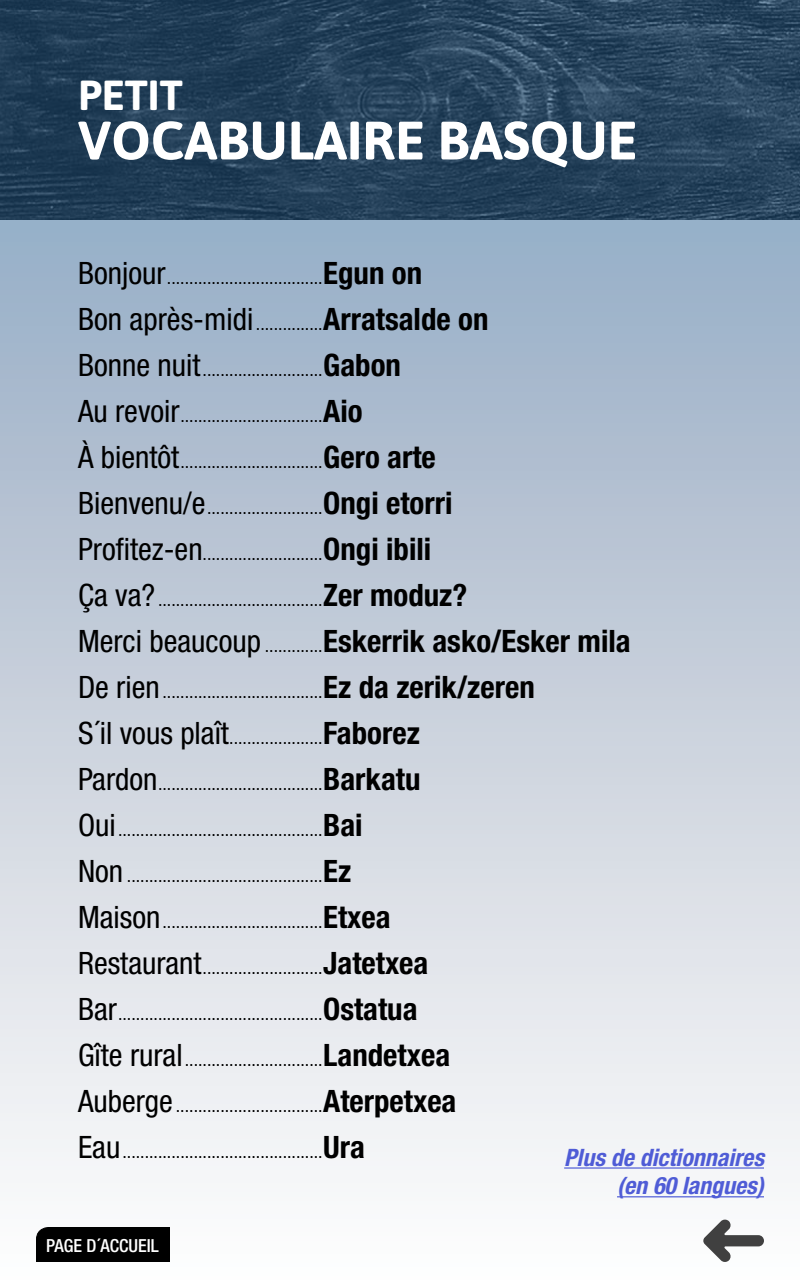
<style>
.page{position:relative;width:800px;height:1280px;background:#fff}
.page>*{position:absolute;margin:0;border:0;box-sizing:border-box;transform-origin:0 0}
.t1{font:700 54px "Asap";color:#fff}
.t2{font:700 42px "Asap";color:#fff}
.t3{font:700 condensed 30.9px "Helvetica Neue";color:#000}
.t4{font:italic 700 condensed 24px/28.8px "Helvetica Neue";color:#4f5cd6;text-align:right}
.t5{font:condensed 18.5px "Helvetica Neue";color:#000}
.t6{font:500 condensed 18px "Helvetica Neue";color:#fff}
.s1{font-size:30.9px}
.s2{font-weight:700;font-size:30.9px}
.s3{font-weight:400}
.s4{font-weight:400;font-size:18.5px}
</style>
<div class="page">
<div style="left:0;top:153px;width:800px;height:1127px;background:linear-gradient(to bottom,#92a8c1,#fffefc)"></div>
<svg style="left:1px;top:0;width:799px;height:220px;background:#24415a"></svg>
<div style="left:36px;top:1226px;width:134px;height:36px;background:#000"></div>
<svg style="left:703px;top:1219px;width:61px;height:44px"></svg>
<hr style="left:564px;top:1167px;width:200px;height:2px;background:#4f5cd6">
<hr style="left:617px;top:1196px;width:147px;height:1px;background:#4f5cd6">
<h2 class="t2" style="left:78px;top:67px;width:106px">PETIT</h2>
<h1 class="t1" style="left:78px;top:104px;width:561px">VOCABULAIRE BASQUE</h1>
<p class="t5" style="left:78px;top:267px;width:346px"><span class="s1">Bonjour</span>...................................<span class="s2">Egun on</span></p>
<p class="t5" style="left:78px;top:313px;width:412px"><span class="s1">Bon après-midi</span> ...............<span class="s2">Arratsalde on</span></p>
<p class="t5" style="left:78px;top:359px;width:325px"><span class="s1">Bonne nuit</span>...........................<span class="s2">Gabon</span></p>
<p class="t5" style="left:78px;top:405px;width:286px"><span class="s1">Au revoir</span>................................<span class="s2">Aio</span></p>
<p class="t5" style="left:78px;top:451px;width:359px"><span class="s1">À bientôt</span>................................<span class="s2">Gero arte</span></p>
<p class="t5" style="left:78px;top:497px;width:376px"><span class="s1">Bienvenu/e</span>..........................<span class="s2">Ongi etorri</span></p>
<p class="t5" style="left:78px;top:543px;width:355px"><span class="s1">Profitez-en</span>...........................<span class="s2">Ongi ibili</span></p>
<p class="t5" style="left:78px;top:589px;width:391px"><span class="s1">Ça va?</span> .....................................<span class="s2">Zer moduz?</span></p>
<h3 class="t3" style="left:78px;top:623px;width:554px"><span class="s3">Merci beaucoup</span> <span class="s4">.............</span>Eskerrik asko/Esker mila</h3>
<p class="t5" style="left:78px;top:681px;width:458px"><span class="s1">De rien</span>....................................<span class="s2">Ez da zerik/zeren</span></p>
<p class="t5" style="left:78px;top:727px;width:343px"><span class="s1">S´il vous plaît</span>.....................<span class="s2">Faborez</span></p>
<p class="t5" style="left:78px;top:773px;width:344px"><span class="s1">Pardon</span>.....................................<span class="s2">Barkatu</span></p>
<p class="t5" style="left:78px;top:819px;width:286px"><span class="s1">Oui</span> ..............................................<span class="s2">Bai</span></p>
<p class="t5" style="left:78px;top:865px;width:275px"><span class="s1">Non</span> ............................................<span class="s2">Ez</span></p>
<p class="t5" style="left:78px;top:911px;width:314px"><span class="s1">Maison</span>....................................<span class="s2">Etxea</span></p>
<p class="t5" style="left:78px;top:957px;width:352px"><span class="s1">Restaurant</span>...........................<span class="s2">Jatetxea</span></p>
<p class="t5" style="left:78px;top:1003px;width:341px"><span class="s1">Bar</span>..............................................<span class="s2">Ostatua</span></p>
<p class="t5" style="left:78px;top:1049px;width:374px"><span class="s1">Gîte rural</span>...............................<span class="s2">Landetxea</span></p>
<p class="t5" style="left:78px;top:1095px;width:380px"><span class="s1">Auberge</span> .................................<span class="s2">Aterpetxea</span></p>
<p class="t5" style="left:78px;top:1141px;width:289px"><span class="s1">Eau</span>.............................................<span class="s2">Ura</span></p>
<p class="t4" style="left:564px;top:1142px;width:201px">Plus de dictionnaires (en 60 langues)</p>
<p class="t6" style="left:46px;top:1234px;width:114px">PAGE D´ACCUEIL</p>
</div>
